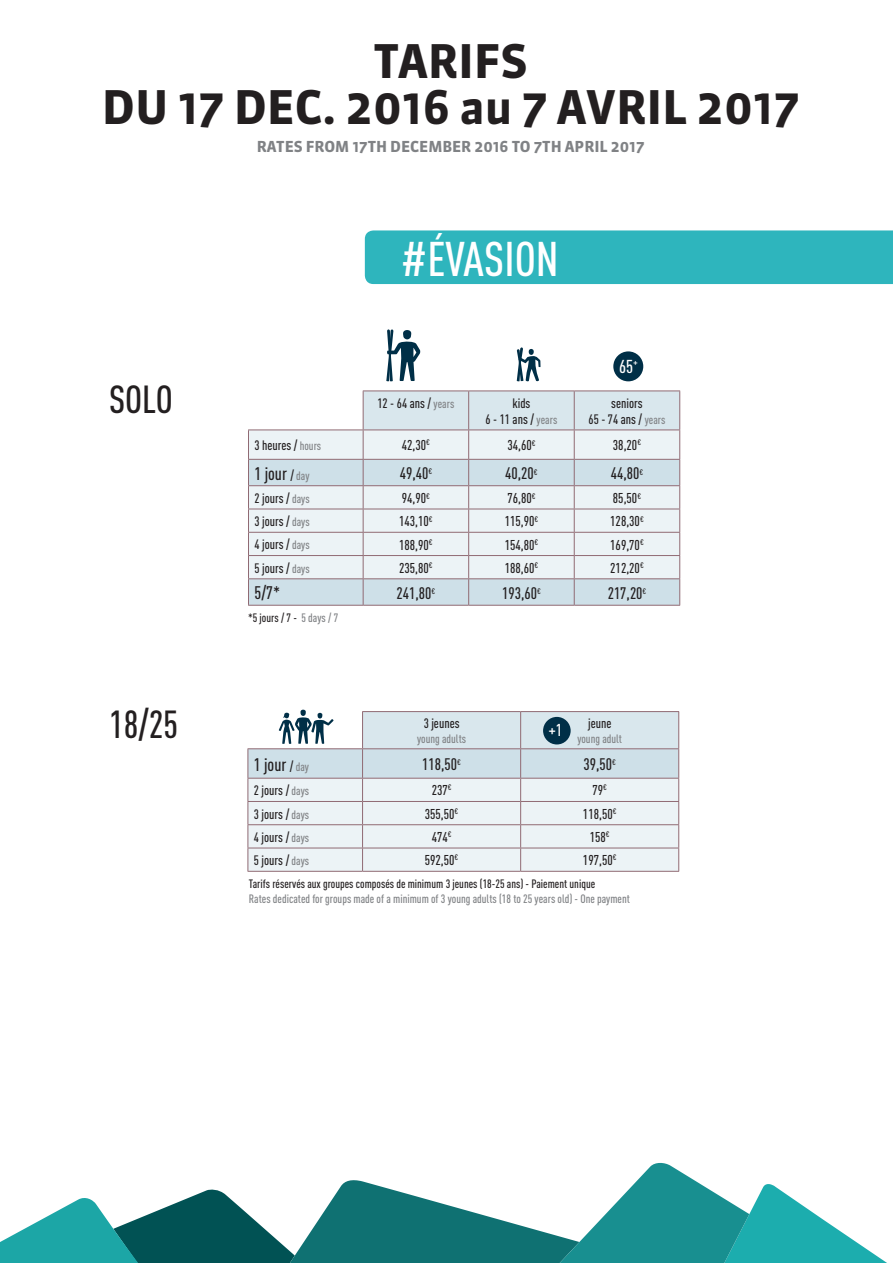
<style>
.page{position:relative;width:893px;height:1263px;background:#fff}
.page>*{position:absolute;margin:0;border:0;box-sizing:border-box;transform-origin:0 0}
.t1{font:500 48px "DIN Cond";color:#fff}
.t2{font:700 46.2px "Sanuk OT";color:#231f20}
.t3{font:500 38.55px "DIN Cond";color:#231f20}
.t4{font:500 18.45px "DIN Cond";color:#fff}
.t5{font:500 18px "DIN Cond";color:#231f20}
.t6{font:500 16.95px "DIN Cond";color:#fff}
.t7{font:500 16.5px "DIN Cond";color:#231f20}
.t8{font:700 15.15px "Sanuk OT";color:#808285}
.t9{font:500 14.1px "DIN Cond";color:#231f20}
.t10{font:500 13.5px "DIN Cond";color:#231f20}
.t11{font:500 12px "DIN Cond";color:#808285}
.t12{font:500 12px "DIN Cond";color:#231f20}
.s1{font-size:12px;color:#808285}
.s2{font-size:13.5px}
.s3{color:#808285}
</style>
<div class="page">
<div style="left:249px;top:431px;width:114px;height:28px;background:#ecf3f6"></div>
<svg style="left:249px;top:460px;width:114px;height:145px;background:#e0eaef"></svg>
<hr style="left:248px;top:430px;width:115px;height:1px;background:#906a73">
<hr style="left:248px;top:459px;width:115px;height:1px;background:#906a73">
<hr style="left:248px;top:485px;width:115px;height:1px;background:#906a73">
<hr style="left:248px;top:509px;width:115px;height:1px;background:#906a73">
<hr style="left:248px;top:532px;width:115px;height:1px;background:#906a73">
<hr style="left:248px;top:555px;width:115px;height:1px;background:#906a73">
<hr style="left:248px;top:578px;width:115px;height:1px;background:#906a73">
<svg style="left:248px;top:430px;width:1px;height:175px"></svg>
<hr style="left:248px;top:605px;width:115px;height:1px;background:#906a73">
<hr style="left:363px;top:605px;width:106px;height:1px;background:#906a73">
<hr style="left:469px;top:605px;width:105px;height:1px;background:#906a73">
<hr style="left:574px;top:605px;width:106px;height:1px;background:#906a73">
<svg style="left:363px;top:391px;width:317px;height:214px;background:#dde6eb"></svg>
<hr style="left:574px;top:485px;width:106px;height:1px;background:#906a73">
<hr style="left:248px;top:871px;width:115px;height:1px;background:#906a73">
<hr style="left:363px;top:871px;width:158px;height:1px;background:#906a73">
<hr style="left:521px;top:871px;width:158px;height:1px;background:#906a73">
<svg style="left:639px;top:1162px;width:52px;height:16px"></svg>
<svg style="left:0;top:1178px;width:887px;height:85px"></svg>
<svg style="left:248px;top:710px;width:431px;height:161px;background:#dce4e9"></svg>
<svg style="left:386px;top:329px;width:35px;height:52px"></svg>
<svg style="left:517px;top:347px;width:23px;height:35px"></svg>
<div style="left:613px;top:351px;width:30px;height:30px;background:#002f47;border-radius:50%"></div>
<div style="left:365px;top:230px;width:528px;height:54px;background:#2eb5bd"></div>
<p class="t2" style="left:373px;top:32px;width:156px">TARIFS</p>
<p class="t2" style="left:102px;top:78px;width:699px">DU 17 DEC. 2016 au 7 AVRIL 2017</p>
<p class="t8" style="left:257px;top:137px;width:389px">RATES FROM 17TH DECEMBER 2016 TO 7TH APRIL 2017</p>
<p class="t3" style="left:109px;top:377px;width:65px">SOLO</p>
<p class="t3" style="left:109px;top:702px;width:71px">18/25</p>
<p class="t1" style="left:401px;top:231px;width:160px">#ÉVASION</p>
<p class="t10" style="left:377px;top:395px;width:78px">12 - 64 ans / <span class="s1">years</span></p>
<p class="t10" style="left:512px;top:395px;width:20px">kids</p>
<p class="t10" style="left:486px;top:411px;width:73px">6 - 11 ans / <span class="s1">years</span></p>
<p class="t4" style="left:619px;top:355px;width:20px">65<sup>+</sup></p>
<p class="t10" style="left:611px;top:395px;width:33px">seniors</p>
<p class="t10" style="left:589px;top:411px;width:78px">65 - 74 ans / <span class="s1">years</span></p>
<p class="t10" style="left:254px;top:437px;width:68px">3 heures / <span class="s1">hours</span></p>
<p class="t9" style="left:402px;top:437px;width:30px">42,30<sup>€</sup></p>
<p class="t9" style="left:507px;top:437px;width:30px">34,60<sup>€</sup></p>
<p class="t9" style="left:613px;top:437px;width:30px">38,20<sup>€</sup></p>
<p class="t5" style="left:254px;top:463px;width:57px">1 jour <span class="s2">/</span> <span class="s1">day</span></p>
<p class="t7" style="left:400px;top:463px;width:34px">49,40<sup>€</sup></p>
<p class="t7" style="left:505px;top:463px;width:34px">40,20<sup>€</sup></p>
<p class="t7" style="left:611px;top:463px;width:34px">44,80<sup>€</sup></p>
<p class="t10" style="left:254px;top:490px;width:57px">2 jours / <span class="s1">days</span></p>
<p class="t9" style="left:402px;top:490px;width:30px">94,90<sup>€</sup></p>
<p class="t9" style="left:507px;top:490px;width:30px">76,80<sup>€</sup></p>
<p class="t9" style="left:613px;top:490px;width:30px">85,50<sup>€</sup></p>
<p class="t10" style="left:254px;top:513px;width:57px">3 jours / <span class="s1">days</span></p>
<p class="t9" style="left:399px;top:513px;width:35px">143,10<sup>€</sup></p>
<p class="t9" style="left:505px;top:513px;width:35px">115,90<sup>€</sup></p>
<p class="t9" style="left:610px;top:513px;width:35px">128,30<sup>€</sup></p>
<p class="t10" style="left:254px;top:536px;width:57px">4 jours / <span class="s1">days</span></p>
<p class="t9" style="left:399px;top:536px;width:35px">188,90<sup>€</sup></p>
<p class="t9" style="left:505px;top:536px;width:35px">154,80<sup>€</sup></p>
<p class="t9" style="left:610px;top:536px;width:35px">169,70<sup>€</sup></p>
<p class="t10" style="left:254px;top:560px;width:57px">5 jours / <span class="s1">days</span></p>
<p class="t9" style="left:399px;top:559px;width:35px">235,80<sup>€</sup></p>
<p class="t9" style="left:505px;top:559px;width:35px">188,60<sup>€</sup></p>
<p class="t9" style="left:610px;top:559px;width:35px">212,20<sup>€</sup></p>
<p class="t5" style="left:254px;top:582px;width:27px">5/7*</p>
<p class="t7" style="left:397px;top:583px;width:40px">241,80<sup>€</sup></p>
<p class="t7" style="left:502px;top:583px;width:40px">193,60<sup>€</sup></p>
<p class="t7" style="left:608px;top:583px;width:40px">217,20<sup>€</sup></p>
<p class="t12" style="left:248px;top:611px;width:92px">*5 jours / 7 - <span class="s3">5 days / 7</span></p>
<p class="t10" style="left:424px;top:715px;width:37px">3 jeunes</p>
<p class="t11" style="left:417px;top:731px;width:51px">young adults</p>
<p class="t6" style="left:548px;top:720px;width:16px">+1</p>
<p class="t10" style="left:588px;top:715px;width:25px">jeune</p>
<p class="t11" style="left:577px;top:731px;width:46px">young adult</p>
<p class="t5" style="left:254px;top:754px;width:57px">1 jour <span class="s2">/</span> <span class="s1">day</span></p>
<p class="t7" style="left:422px;top:754px;width:40px">118,50<sup>€</sup></p>
<p class="t7" style="left:584px;top:754px;width:34px">39,50<sup>€</sup></p>
<p class="t10" style="left:254px;top:782px;width:57px">2 jours / <span class="s1">days</span></p>
<p class="t9" style="left:432px;top:782px;width:21px">237<sup>€</sup></p>
<p class="t9" style="left:592px;top:782px;width:16px">79<sup>€</sup></p>
<p class="t10" style="left:254px;top:806px;width:57px">3 jours / <span class="s1">days</span></p>
<p class="t9" style="left:425px;top:805px;width:35px">355,50<sup>€</sup></p>
<p class="t9" style="left:583px;top:805px;width:35px">118,50<sup>€</sup></p>
<p class="t10" style="left:254px;top:829px;width:57px">4 jours / <span class="s1">days</span></p>
<p class="t9" style="left:432px;top:829px;width:21px">474<sup>€</sup></p>
<p class="t9" style="left:590px;top:829px;width:21px">158<sup>€</sup></p>
<p class="t10" style="left:254px;top:852px;width:57px">5 jours / <span class="s1">days</span></p>
<p class="t9" style="left:425px;top:852px;width:35px">592,50<sup>€</sup></p>
<p class="t9" style="left:583px;top:852px;width:35px">197,50<sup>€</sup></p>
<p class="t12" style="left:249px;top:877px;width:348px">Tarifs réservés aux groupes composés de minimum 3 jeunes (18-25 ans) - Paiement unique</p>
<p class="t11" style="left:249px;top:891px;width:383px">Rates dedicated for groups made of a minimum of 3 young adults (18 to 25 years old) - One payment</p>
</div>
